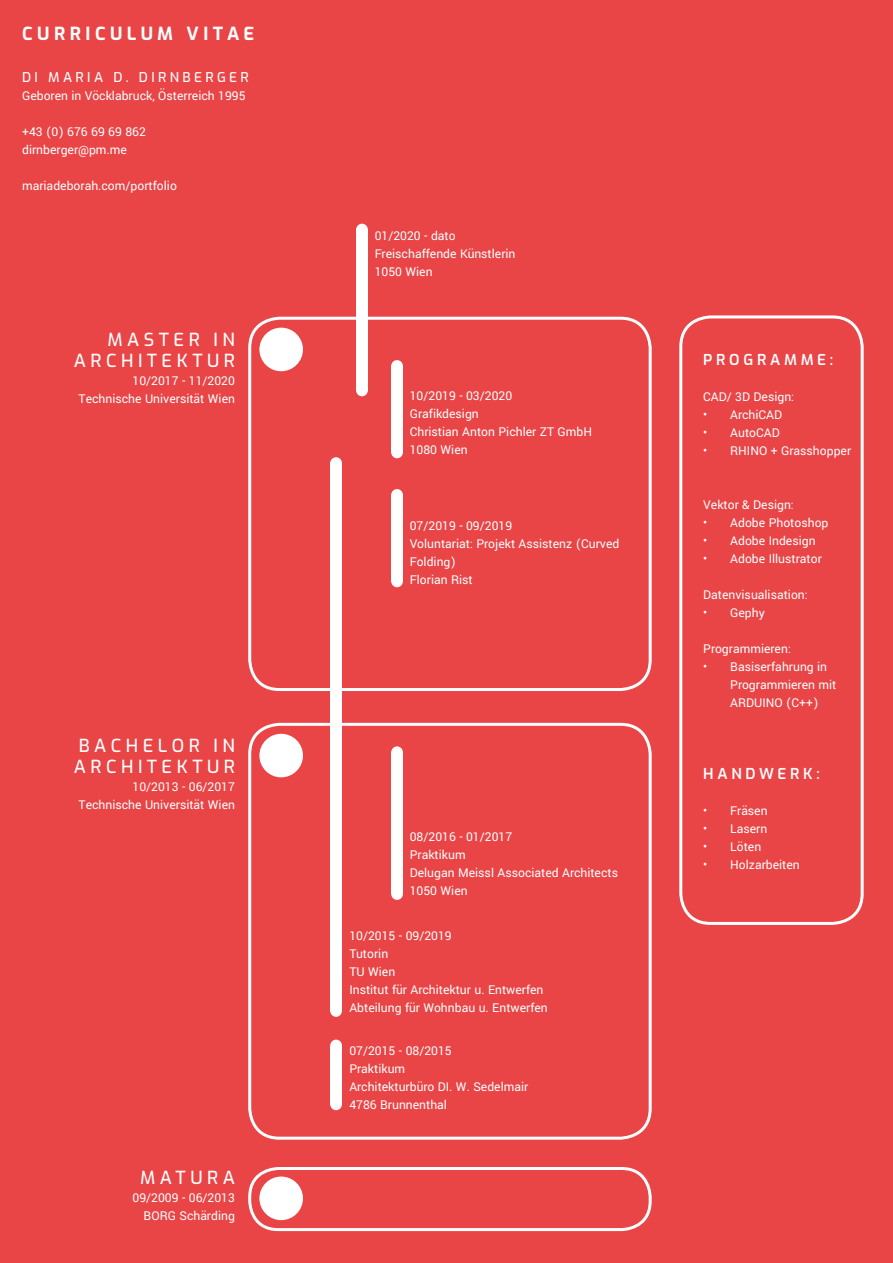
<style>
.page{position:relative;width:893px;height:1263px;background:#e94446}
.page>*{position:absolute;margin:0;border:0;box-sizing:border-box;transform-origin:0 0}
.t1{font:500 18px/21.6px "Exo";letter-spacing:.25em;color:#fff;text-align:right}
.t2{font:700 18px "Exo";letter-spacing:.25em;color:#fff}
.t3{font:600 15px "Exo";letter-spacing:.25em;color:#fff}
.t4{font:13.5px/18px "Yantramanav";color:#fff}
.t5{font:500 13.5px "Exo";letter-spacing:.25em;color:#fff}
</style>
<div class="page">
<div style="left:679px;top:315px;width:185px;height:610px;border:3px solid #fff;border-radius:30px"></div>
<div style="left:248px;top:1167px;width:404px;height:64px;border:3px solid #fff;border-radius:28px"></div>
<div style="left:248px;top:723px;width:404px;height:417px;border:3px solid #fff;border-radius:30px"></div>
<div style="left:248px;top:317px;width:404px;height:374px;border:3px solid #fff;border-radius:30px"></div>
<div style="left:330px;top:462px;width:12px;height:549px;background:#fff"></div>
<div style="left:330px;top:457px;width:12px;height:12px;background:#fff;border-radius:50%"></div>
<div style="left:330px;top:1005px;width:12px;height:12px;background:#fff;border-radius:50%"></div>
<div style="left:391px;top:752px;width:12px;height:142px;background:#fff"></div>
<div style="left:391px;top:746px;width:12px;height:12px;background:#fff;border-radius:50%"></div>
<div style="left:391px;top:888px;width:12px;height:12px;background:#fff;border-radius:50%"></div>
<div style="left:391px;top:365px;width:12px;height:88px;background:#fff"></div>
<div style="left:391px;top:360px;width:12px;height:12px;background:#fff;border-radius:50%"></div>
<div style="left:391px;top:447px;width:12px;height:11px;background:#fff;border-radius:50%"></div>
<div style="left:356px;top:230px;width:12px;height:161px;background:#fff"></div>
<div style="left:356px;top:224px;width:12px;height:11px;background:#fff;border-radius:50%"></div>
<div style="left:356px;top:385px;width:12px;height:11px;background:#fff;border-radius:50%"></div>
<div style="left:391px;top:494px;width:12px;height:87px;background:#fff"></div>
<div style="left:391px;top:489px;width:12px;height:12px;background:#fff;border-radius:50%"></div>
<div style="left:391px;top:576px;width:12px;height:11px;background:#fff;border-radius:50%"></div>
<div style="left:330px;top:1046px;width:12px;height:58px;background:#fff"></div>
<div style="left:330px;top:1039px;width:12px;height:12px;background:#fff;border-radius:50%"></div>
<div style="left:330px;top:1098px;width:12px;height:12px;background:#fff;border-radius:50%"></div>
<div style="left:259px;top:1176px;width:44px;height:44px;background:#fff;border-radius:50%"></div>
<div style="left:259px;top:734px;width:44px;height:43px;background:#fff;border-radius:50%"></div>
<div style="left:259px;top:328px;width:44px;height:43px;background:#fff;border-radius:50%"></div>
<h1 class="t2" style="left:22px;top:20px;width:234px">CURRICULUM VITAE</h1>
<p class="t5" style="left:22px;top:67px;width:228px">DI MARIA D. DIRNBERGER</p>
<p class="t4" style="left:22px;top:87px;width:225px">Geboren in Vöcklabruck, Österreich 1995</p>
<p class="t4" style="left:22px;top:123px;width:125px">+43 (0) 676 69 69 862 dirnberger@pm.me</p>
<p class="t4" style="left:22px;top:177px;width:156px">mariadeborah.com/portfolio</p>
<h1 class="t1" style="left:74px;top:327px;width:163px">MASTER IN<br>ARCHITEKTUR</h1>
<p class="t4" style="left:79px;top:372px;width:158px;text-align:right">10/2017 - 11/2020<br>Technische Universität Wien</p>
<h1 class="t1" style="left:74px;top:733px;width:163px;text-align:left">BACHELOR IN<br>ARCHITEKTUR</h1>
<p class="t4" style="left:79px;top:778px;width:158px;text-align:right">10/2013 - 06/2017<br>Technische Universität Wien</p>
<h1 class="t1" style="left:140px;top:1166px;width:96px">MATURA</h1>
<p class="t4" style="left:133px;top:1189px;width:104px;text-align:right">09/2009 - 06/2013<br>BORG Schärding</p>
<p class="t4" style="left:375px;top:226px;width:142px">01/2020 - dato<br>Freischaffende Künstlerin<br>1050 Wien</p>
<p class="t4" style="left:410px;top:387px;width:184px">10/2019 - 03/2020<br>Grafikdesign<br>Christian Anton Pichler ZT GmbH<br>1080 Wien</p>
<p class="t4" style="left:410px;top:517px;width:211px">07/2019 - 09/2019<br>Voluntariat: Projekt Assistenz (Curved<br>Folding)<br>Florian Rist</p>
<p class="t4" style="left:410px;top:828px;width:210px">08/2016 - 01/2017<br>Praktikum<br>Delugan Meissl Associated Architects<br>1050 Wien</p>
<p class="t4" style="left:349px;top:927px;width:200px">10/2015 - 09/2019<br>Tutorin<br>TU Wien<br>Institut für Architektur u. Entwerfen<br>Abteilung für Wohnbau u. Entwerfen</p>
<p class="t4" style="left:349px;top:1042px;width:180px">07/2015 - 08/2015<br>Praktikum<br>Architekturbüro DI. W. Sedelmair<br>4786 Brunnenthal</p>
<p class="t3" style="left:703px;top:348px;width:132px">PROGRAMME:</p>
<p class="t4" style="left:703px;top:388px;width:93px">CAD/ 3D Design:</p>
<p class="t4" style="left:703px;top:405px;width:80px">• ArchiCAD</p>
<p class="t4" style="left:703px;top:423px;width:78px">• AutoCAD</p>
<p class="t4" style="left:703px;top:441px;width:149px">• RHINO + Grasshopper</p>
<p class="t4" style="left:703px;top:495px;width:92px">Vektor &amp; Design:</p>
<p class="t4" style="left:703px;top:513px;width:127px">• Adobe Photoshop</p>
<p class="t4" style="left:703px;top:531px;width:114px">• Adobe Indesign</p>
<p class="t4" style="left:703px;top:549px;width:120px">• Adobe Illustrator</p>
<p class="t4" style="left:703px;top:585px;width:106px">Datenvisualisation:</p>
<p class="t4" style="left:703px;top:603px;width:63px">• Gephy</p>
<p class="t4" style="left:703px;top:639px;width:89px">Programmieren:</p>
<p class="t4" style="left:730px;top:657px;width:108px;text-indent:-27px">• Basiserfahrung in<br>Programmieren mit<br>ARDUINO (C++)</p>
<p class="t3" style="left:703px;top:762px;width:118px">HANDWERK:</p>
<p class="t4" style="left:703px;top:802px;width:66px">• Fräsen</p>
<p class="t4" style="left:703px;top:819px;width:66px">• Lasern</p>
<p class="t4" style="left:703px;top:837px;width:60px">• Löten</p>
<p class="t4" style="left:703px;top:855px;width:98px">• Holzarbeiten</p>
</div>
